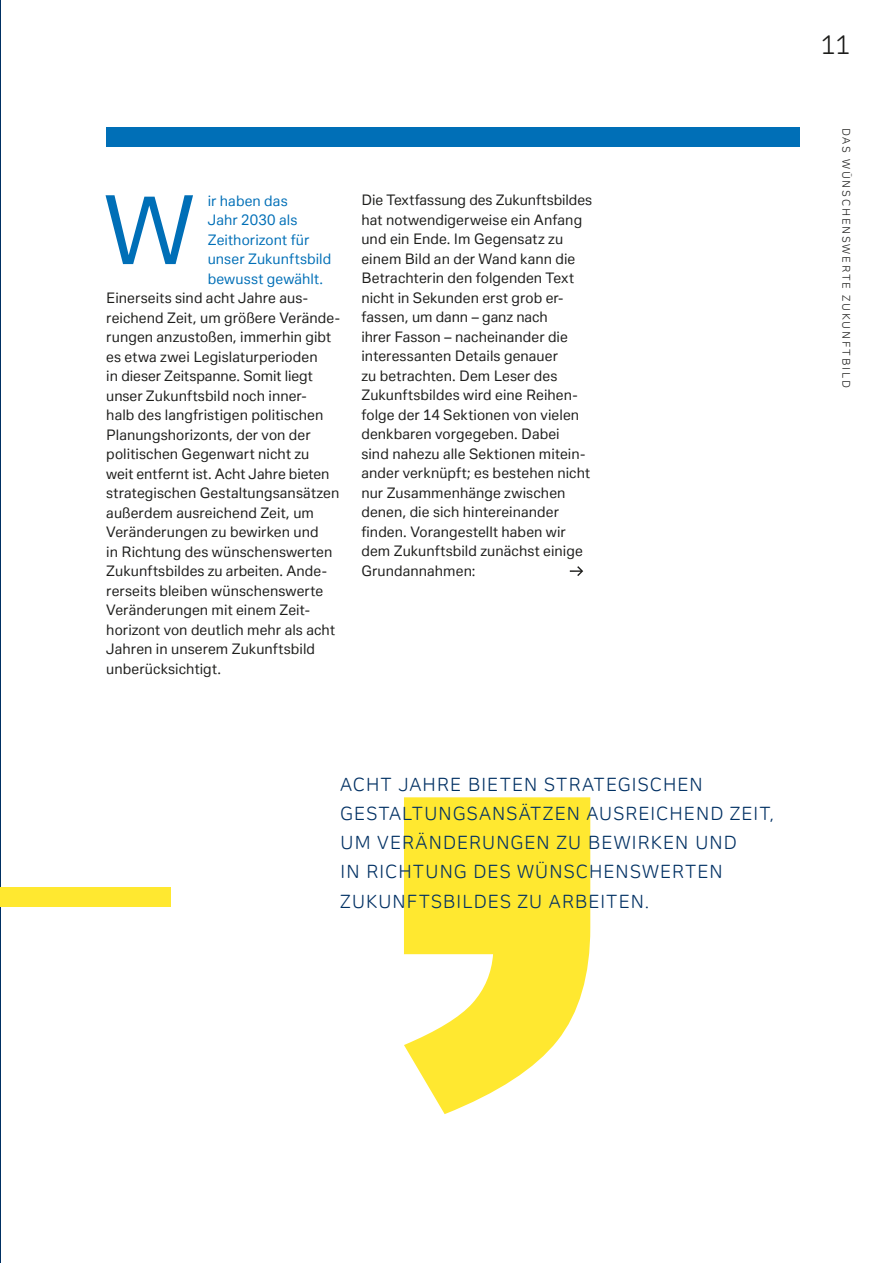
<style>
.page{position:relative;width:893px;height:1263px;background:#fff}
.page>*{position:absolute;margin:0;border:0;box-sizing:border-box;transform-origin:0 0}
.t1{font:93px "Deutsche Bank Text";color:#006fb7}
.t2{font:25.5px "Deutsche Bank Display";color:#1d1d1b}
.t3{font:18px/29.2px "Deutsche Bank Display";letter-spacing:.035em;color:#003063}
.t4{font:14.25px/19.5px "Deutsche Bank Text";letter-spacing:.005em;color:#1d1d1b}
.t5{font:14.25px/19.5px "Deutsche Bank Text";letter-spacing:.005em;color:#006fb7}
.t6{font:10.5px "Deutsche Bank Display";letter-spacing:.16em;color:#1d1d1b}
</style>
<div class="page">
<svg style="left:570px;top:566px;width:13px;height:10px"></svg>
<hr style="left:0;top:0;width:1px;height:1263px;background:#003063">
<div style="left:0;top:887px;width:170px;height:20px;background:#ffe830"></div>
<svg style="left:404px;top:797px;width:186px;height:317px;fill:#ffe830"></svg>
<div style="left:106px;top:128px;width:693px;height:19px;background:#006fb7"></div>
<p class="t5" style="left:208px;top:190px;width:125px">ir haben das<br>Jahr 2030 als<br>Zeithorizont für unser Zukunftsbild bewusst gewählt.</p>
<p class="t4" style="left:106px;top:288px;width:235px">Einerseits sind acht Jahre aus&shy;reichend Zeit, um größere Verände&shy;rungen anzustoßen, immerhin gibt es etwa zwei Legislaturperioden<br>in dieser Zeitspanne. Somit liegt unser Zukunftsbild noch inner-<br>halb des langfristigen politischen<br>Planungshorizonts, der von der politischen Gegenwart nicht zu weit entfernt ist. Acht Jahre bieten strategischen Gestaltungsansätzen außerdem ausreichend Zeit, um<br>Veränderungen zu bewirken und<br>in Richtung des wünschenswerten<br>Zukunftsbildes zu arbeiten. Ande&shy;rerseits bleiben wünschenswerte<br>Veränderungen mit einem Zeit&shy;horizont von deutlich mehr als acht<br>Jahren in unserem Zukunftsbild unberücksichtigt.</p>
<h1 class="t1" style="left:104px;top:172px;width:92px">W</h1>
<p class="t4" style="left:361px;top:190px;width:232px">Die Textfassung des Zukunftsbildes hat notwendigerweise ein Anfang und ein Ende. Im Gegensatz zu einem Bild an der Wand kann die<br>Betrachterin den folgenden Text nicht in Sekunden erst grob er&shy;fassen, um dann – ganz nach<br>ihrer Fasson – nacheinander die interessanten Details genauer<br>zu betrachten. Dem Leser des<br>Zukunftsbildes wird eine Reihen&shy;folge der 14 Sektionen von vielen denkbaren vorgegeben. Dabei<br>sind nahezu alle Sektionen mitein&shy;ander verknüpft; es bestehen nicht nur Zusammenhänge zwischen denen, die sich hintereinander finden. Vorangestellt haben wir dem Zukunftsbild zunächst einige<br>Grundannahmen:</p>
<p class="t3" style="left:340px;top:769px;width:436px">ACHT JAHRE BIETEN STRATEGISCHEN GESTALTUNGSANSÄTZEN AUSREICHEND ZEIT, UM VERÄNDERUNGEN ZU BEWIRKEN UND<br>IN RICHTUNG DES WÜNSCHENSWERTEN ZUKUNFTSBILDES ZU ARBEITEN.</p>
<h2 class="t2" style="left:821px;top:29px;width:31px">11</h2>
<p class="t6" style="left:853px;top:128px;width:262px;rotate:90deg">DAS WÜNSCHENSWERTE ZUKUNFTBILD</p>
</div>
